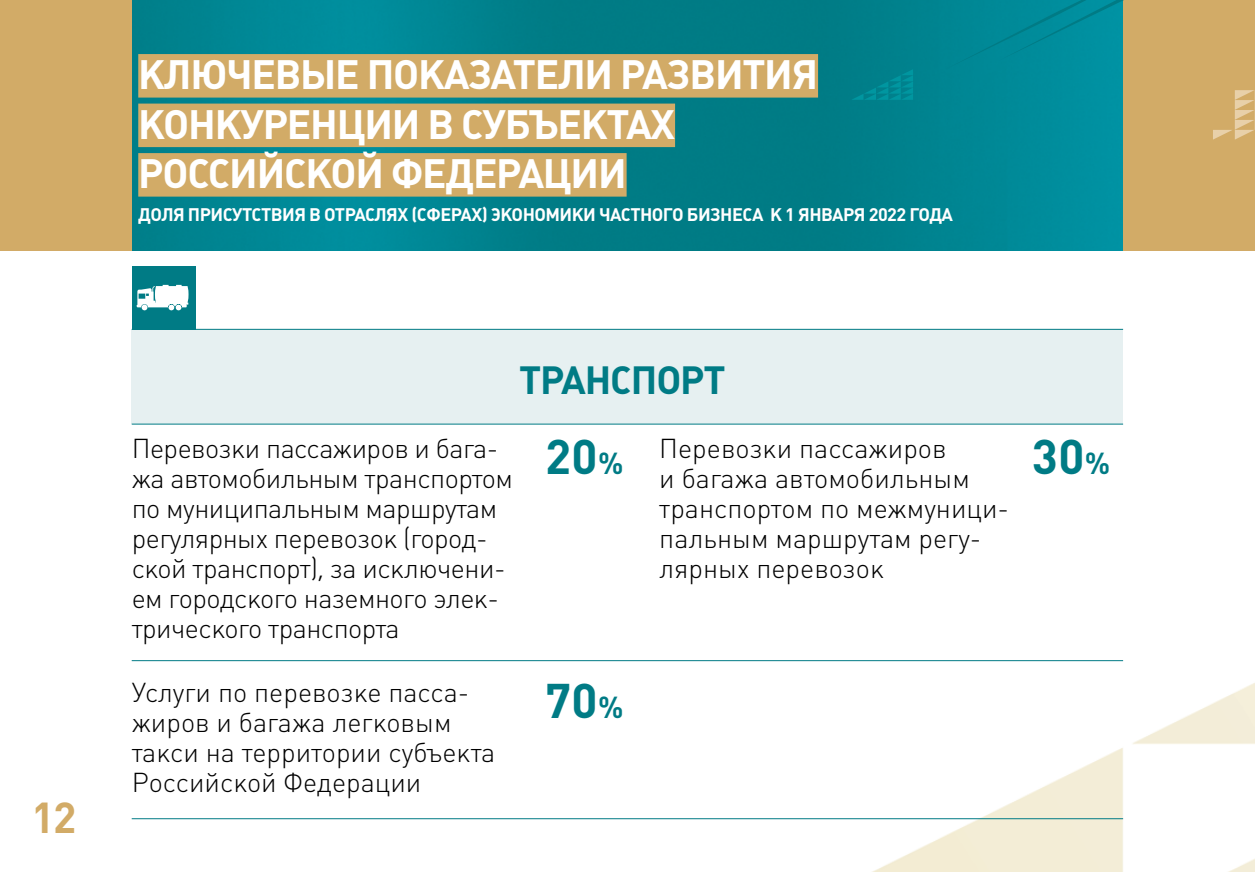
<style>
.page{position:relative;width:1255px;height:872px;background:#fff}
.page>*{position:absolute;margin:0;border:0;box-sizing:border-box;transform-origin:0 0}
.t1{font:700 48px "Plumb";color:#007b85}
.t2{font:700 42.75px "Plumb";color:#d2ab67}
.t3{font:700 40.5px/49.5px "Plumb";letter-spacing:-.03em;color:#fff}
.t4{font:700 38.85px "Plumb";letter-spacing:-.03em;color:#007b85}
.t5{font:300 27px/30px "Plumb";color:#000}
.t6{font:300 27px/30px "Plumb";letter-spacing:-.02em;color:#000}
.t7{font:700 18px "Plumb";letter-spacing:-.03em;color:#fff}
.s1{font-size:30px}
</style>
<div class="page">
<img style="left:131px;top:266px;width:1123px;height:606px">
<img style="left:132px;top:0;width:991px;height:251px">
<div style="left:0;top:0;width:132px;height:251px;background:#d2ab67"></div>
<div style="left:1123px;top:0;width:131px;height:251px;background:#d2ab67"></div>
<svg style="left:1213px;top:90px;width:42px;height:50px"></svg>
<svg style="left:851px;top:69px;width:62px;height:31px;background:#008590"></svg>
<svg style="left:946px;top:0;width:178px;height:69px;background:#018b99"></svg>
<div style="left:678px;top:0;width:219px;height:38px;background:#007c85"></div>
<div style="left:132px;top:330px;width:991px;height:94px;background:#e6f0f1"></div>
<div style="left:138px;top:54px;width:680px;height:44px;background:#d2ab67"></div>
<div style="left:138px;top:104px;width:537px;height:43px;background:#d2ab67"></div>
<div style="left:138px;top:153px;width:488px;height:44px;background:#d2ab67"></div>
<hr style="left:132px;top:329px;width:991px;height:1px;background:#007b85">
<hr style="left:132px;top:424px;width:991px;height:1px;background:#007b85">
<hr style="left:132px;top:660px;width:991px;height:1px;background:#007b85">
<hr style="left:132px;top:818px;width:991px;height:1px;background:#007b85">
<div style="left:132px;top:266px;width:63px;height:63px;background:#007b85"></div>
<svg style="left:137px;top:285px;width:51px;height:25px"></svg>
<h2 class="t2" style="left:31px;top:793px;width:47px">12</h2>
<h3 class="t3" style="left:138px;top:50px;width:681px">КЛЮЧЕВЫЕ ПОКАЗАТЕЛИ РАЗВИТИЯ<br>КОНКУРЕНЦИИ В СУБЪЕКТАХ<br>РОССИЙСКОЙ ФЕДЕРАЦИИ</h3>
<p class="t7" style="left:138px;top:205px;width:816px">ДОЛЯ ПРИСУТСТВИЯ В ОТРАСЛЯХ (СФЕРАХ) ЭКОНОМИКИ ЧАСТНОГО БИЗНЕСА К 1 ЯНВАРЯ 2022 ГОДА</p>
<h3 class="t4" style="left:519px;top:358px;width:208px">ТРАНСПОРТ</h3>
<p class="t6" style="left:132px;top:434px;width:383px">Перевозки пассажиров и бага&shy;жа автомобильным транспортом по муниципальным маршрутам регулярных перевозок (город&shy;ской транспорт), за исключени&shy;ем городского наземного элек&shy;трического транспорта</p>
<p class="t5" style="left:132px;top:677px;width:365px">Услуги по перевозке пасса&shy;жиров и багажа легковым такси на территории субъекта<br>Российской Федерации</p>
<h1 class="t1" style="left:545px;top:430px;width:80px">20<span class="s1">%</span></h1>
<h1 class="t1" style="left:545px;top:673px;width:80px">70<span class="s1">%</span></h1>
<p class="t5" style="left:659px;top:434px;width:351px">Перевозки пассажиров<br>и багажа автомобильным транспортом по межмуници&shy;пальным маршрутам регу&shy;лярных перевозок</p>
<h1 class="t1" style="left:1031px;top:430px;width:80px">30<span class="s1">%</span></h1>
</div>
